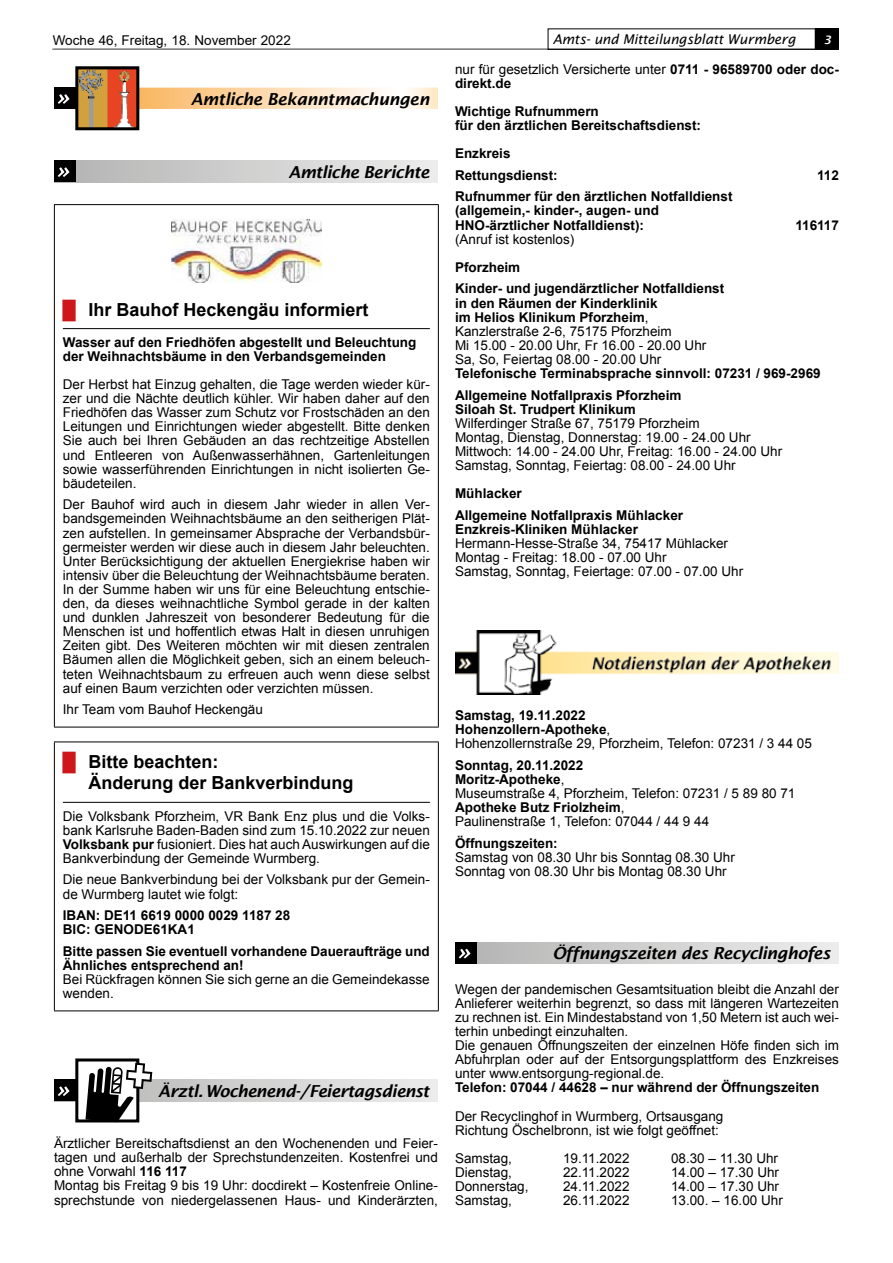
<style>
.page{position:relative;width:893px;height:1263px;background:#fff}
.page>*{position:absolute;margin:0;border:0;box-sizing:border-box;transform-origin:0 0}
.t1{font:700 18px/21.6px "Arial";color:#000}
.t2{font:18px "Arial";color:#000}
.t3{font:italic 600 16.5px "Lucida Sans";letter-spacing:-.03em;color:#000}
.t4{font:13.5px/14.1px "Arial";color:#000}
.t5{font:700 13.5px/14.1px "Arial";color:#000}
.t6{font:italic 13.5px "Lucida Sans";letter-spacing:-.01em;color:#000}
.t7{font:italic 600 11.55px "Lucida Sans";color:#fff}
.s1{font-family:"Times New Roman";font-weight:400;color:#cd171a}
.s2{font-weight:700}
</style>
<div class="page">
<hr style="left:52px;top:48px;width:787px;height:2px;background:#878787">
<div style="left:816px;top:28px;width:23px;height:22px;background:#000"></div>
<div style="left:548px;top:28px;width:268px;height:22px;border:1px solid #000"></div>
<img style="left:79px;top:70px;width:56px;height:56px">
<div style="left:75px;top:66px;width:64px;height:64px;border:3px solid #000"></div>
<svg style="left:54px;top:88px;width:384px;height:21px;background:#e5c09a"></svg>
<div style="left:54px;top:161px;width:384px;height:21px;background:linear-gradient(to right,#b3b3b2,#ececec)"></div>
<div style="left:54px;top:161px;width:21px;height:21px;background:#000"></div>
<svg style="left:58px;top:167px;width:12px;height:10px"></svg>
<hr style="left:54px;top:204px;width:385px;height:1px;background:#000">
<hr style="left:54px;top:205px;width:1px;height:522px;background:#000">
<hr style="left:438px;top:205px;width:1px;height:522px;background:#000">
<hr style="left:54px;top:727px;width:385px;height:1px;background:#000">
<hr style="left:63px;top:328px;width:367px;height:1px;background:#000">
<img style="left:171px;top:220px;width:150px;height:62px">
<hr style="left:54px;top:741px;width:385px;height:1px;background:#000">
<hr style="left:54px;top:742px;width:1px;height:268px;background:#000">
<hr style="left:438px;top:742px;width:1px;height:268px;background:#000">
<hr style="left:54px;top:1010px;width:385px;height:1px;background:#000">
<hr style="left:63px;top:802px;width:367px;height:1px;background:#000">
<svg style="left:154px;top:1080px;width:284px;height:21px;background:#d7d7d7"></svg>
<div style="left:75px;top:1058px;width:64px;height:64px;border:3px solid #000"></div>
<svg style="left:85px;top:1058px;width:69px;height:64px"></svg>
<div style="left:54px;top:1080px;width:21px;height:21px;background:#000"></div>
<svg style="left:58px;top:1086px;width:12px;height:10px"></svg>
<img style="left:455px;top:630px;width:384px;height:64px">
<div style="left:455px;top:942px;width:384px;height:22px;background:linear-gradient(to right,#b3b3b2,#ececec)"></div>
<div style="left:455px;top:942px;width:21px;height:21px;background:#000"></div>
<svg style="left:459px;top:949px;width:12px;height:9px"></svg>
<p class="t4" style="left:53px;top:33px;width:240px">Woche 46, Freitag, 18. November 2022</p>
<p class="t3" style="left:191px;top:89px;width:240px">Amtliche Bekanntmachungen</p>
<p class="t3" style="left:288px;top:162px;width:143px">Amtliche Berichte</p>
<h1 class="t1" style="left:63px;top:299px;width:307px"><span class="s1">█</span> Ihr Bauhof Heckengäu informiert</h1>
<p class="t5" style="left:63px;top:335px;width:355px">Wasser auf den Friedhöfen abgestellt und Beleuchtung der Weihnachtsbäume in den Verbandsgemeinden</p>
<p class="t4" style="left:63px;top:377px;width:368px;text-align:justify">Der Herbst hat Einzug gehalten, die Tage werden wieder kür&shy;zer und die Nächte deutlich kühler. Wir haben daher auf den Friedhöfen das Wasser zum Schutz vor Frostschäden an den Leitungen und Einrichtungen wieder abgestellt. Bitte denken Sie auch bei Ihren Gebäuden an das rechtzeitige Abstellen und Entleeren von Außenwasserhähnen, Gartenleitungen sowie wasserführenden Einrichtungen in nicht isolierten Ge&shy;bäudeteilen.</p>
<p class="t4" style="left:63px;top:498px;width:368px;text-align:justify">Der Bauhof wird auch in diesem Jahr wieder in allen Ver&shy;bandsgemeinden Weihnachtsbäume an den seitherigen Plät&shy;zen aufstellen. In gemeinsamer Absprache der Verbandsbür&shy;germeister werden wir diese auch in diesem Jahr beleuchten.<br>Unter Berücksichtigung der aktuellen Energiekrise haben wir intensiv über die Beleuchtung der Weihnachtsbäume beraten.<br>In der Summe haben wir uns für eine Beleuchtung entschie&shy;den, da dieses weihnachtliche Symbol gerade in der kalten und dunklen Jahreszeit von besonderer Bedeutung für die Menschen ist und hoffentlich etwas Halt in diesen unruhigen Zeiten gibt. Des Weiteren möchten wir mit diesen zentralen Bäumen allen die Möglichkeit geben, sich an einem beleuch&shy;teten Weihnachtsbaum zu erfreuen auch wenn diese selbst auf einen Baum verzichten oder verzichten müssen.</p>
<p class="t4" style="left:63px;top:702px;width:202px">Ihr Team vom Bauhof Heckengäu</p>
<h1 class="t1" style="left:88px;top:751px;width:267px;text-indent:-26px"><span class="s1">█</span> Bitte beachten:<br>Änderung der Bankverbindung</h1>
<p class="t4" style="left:63px;top:809px;width:368px;text-align:justify">Die Volksbank Pforzheim, VR Bank Enz plus und die Volks&shy;bank Karlsruhe Baden-Baden sind zum 15.10.2022 zur neuen <span class="s2">Volksbank pur</span> fusioniert. Dies hat auch Auswirkungen auf die Bankverbindung der Gemeinde Wurmberg.</p>
<p class="t4" style="left:63px;top:873px;width:368px">Die neue Bankverbindung bei der Volksbank pur der Gemein&shy;de Wurmberg lautet wie folgt:</p>
<p class="t5" style="left:63px;top:909px;width:229px">IBAN: DE11 6619 0000 0029 1187 28<br>BIC: GENODE61KA1</p>
<p class="t5" style="left:63px;top:944px;width:368px">Bitte passen Sie eventuell vorhandene Daueraufträge und<br>Ähnliches entsprechend an!</p>
<p class="t4" style="left:63px;top:972px;width:368px">Bei Rückfragen können Sie sich gerne an die Gemeindekasse wenden.</p>
<h1 class="t2" style="left:313px;top:336px;width:96px">Nummer 46</h1>
<p class="t3" style="left:158px;top:1081px;width:273px">Ärztl. Wochenend-/Feiertagsdienst</p>
<p class="t4" style="left:54px;top:1136px;width:385px">Ärztlicher Bereitschaftsdienst an den Wochenenden und Feier&shy;tagen und außerhalb der Sprechstundenzeiten. Kostenfrei und ohne Vorwahl <span class="s2">116 117<br></span>Montag bis Freitag 9 bis 19 Uhr: docdirekt – Kostenfreie Online&shy;sprechstunde von niedergelassenen Haus- und Kinderärzten,</p>
<p class="t6" style="left:553px;top:31px;width:245px">Amts- und Mitteilungsblatt Wurmberg</p>
<p class="t7" style="left:823px;top:33px;width:9px">3</p>
<p class="t4" style="left:455px;top:62px;width:385px">nur für gesetzlich Versicherte unter <span class="s2">0711 - 96589700 oder doc&shy;direkt.de</span></p>
<p class="t5" style="left:455px;top:104px;width:248px">Wichtige Rufnummern<br>für den ärztlichen Bereitschaftsdienst:</p>
<p class="t5" style="left:455px;top:143px;width:104px;line-height:21.6px">Enzkreis<br>Rettungsdienst:</p>
<p class="t5" style="left:817px;top:168px;width:23px">112</p>
<p class="t5" style="left:455px;top:190px;width:279px">Rufnummer für den ärztlichen Notfalldienst (allgemein,- kinder-, augen- und<br>HNO-ärztlicher Notfalldienst):</p>
<p class="t5" style="left:795px;top:218px;width:45px">116117</p>
<p class="t4" style="left:455px;top:232px;width:121px">(Anruf ist kostenlos)</p>
<p class="t5" style="left:455px;top:257px;width:271px;line-height:21.6px">Pforzheim<br>Kinder- und jugendärztlicher Notfalldienst</p>
<p class="t4" style="left:455px;top:296px;width:253px"><span class="s2">in den Räumen der Kinderklinik<br>im Helios Klinikum Pforzheim</span>, Kanzlerstraße 2-6, 75175 Pforzheim<br>Mi 15.00 - 20.00 Uhr, Fr 16.00 - 20.00 Uhr Sa, So, Feiertag 08.00 - 20.00 Uhr</p>
<p class="t5" style="left:455px;top:363px;width:367px;line-height:21.6px">Telefonische Terminabsprache sinnvoll: 07231 / 969-2969<br>Allgemeine Notfallpraxis Pforzheim</p>
<p class="t5" style="left:455px;top:402px;width:182px">Siloah St. Trudpert Klinikum</p>
<p class="t4" style="left:455px;top:416px;width:329px">Wilferdinger Straße 67, 75179 Pforzheim<br>Montag, Dienstag, Donnerstag: 19.00 - 24.00 Uhr Mittwoch: 14.00 - 24.00 Uhr, Freitag: 16.00 - 24.00 Uhr Samstag, Sonntag, Feiertag: 08.00 - 24.00 Uhr</p>
<p class="t5" style="left:455px;top:483px;width:230px;line-height:21.6px">Mühlacker<br>Allgemeine Notfallpraxis Mühlacker</p>
<p class="t5" style="left:455px;top:523px;width:185px">Enzkreis-Kliniken Mühlacker</p>
<p class="t4" style="left:455px;top:536px;width:290px">Hermann-Hesse-Straße 34, 75417 Mühlacker<br>Montag - Freitag: 18.00 - 07.00 Uhr<br>Samstag, Sonntag, Feiertage: 07.00 - 07.00 Uhr</p>
<p class="t4" style="left:526px;top:301px;width:72px">Nummer 46</p>
<p class="t4" style="left:455px;top:708px;width:358px"><span class="s2">Samstag, 19.11.2022<br>Hohenzollern-Apotheke</span>,<br>Hohenzollernstraße 29, Pforzheim, Telefon: 07231 / 3 44 05</p>
<p class="t4" style="left:455px;top:758px;width:342px"><span class="s2">Sonntag, 20.11.2022<br>Moritz-Apotheke</span>,<br>Museumstraße 4, Pforzheim, Telefon: 07231 / 5 89 80 71<br><span class="s2">Apotheke Butz Friolzheim</span>,<br>Paulinenstraße 1, Telefon: 07044 / 44 9 44</p>
<p class="t5" style="left:455px;top:836px;width:104px">Öffnungszeiten:</p>
<p class="t4" style="left:455px;top:850px;width:281px">Samstag von 08.30 Uhr bis Sonntag 08.30 Uhr<br>Sonntag von 08.30 Uhr bis Montag 08.30 Uhr</p>
<p class="t3" style="left:553px;top:944px;width:279px">Öffnungszeiten des Recyclinghofes</p>
<p class="t4" style="left:455px;top:982px;width:385px">Wegen der pandemischen Gesamtsituation bleibt die Anzahl der Anlieferer weiterhin begrenzt, so dass mit längeren Wartezeiten zu rechnen ist. Ein Mindestabstand von 1,50 Metern ist auch wei&shy;terhin unbedingt einzuhalten.<br>Die genauen Öffnungszeiten der einzelnen Höfe finden sich im Abfuhrplan oder auf der Entsorgungsplattform des Enzkreises unter www.entsorgung-regional.de.</p>
<p class="t5" style="left:455px;top:1081px;width:366px">Telefon: 07044 / 44628 – nur während der Öffnungszeiten</p>
<p class="t4" style="left:455px;top:1109px;width:270px">Der Recyclinghof in Wurmberg, Ortsausgang<br>Richtung Öschelbronn, ist wie folgt geöffnet:</p>
<p class="t4" style="left:455px;top:1151px;width:59px">Samstag,</p>
<p class="t4" style="left:563px;top:1151px;width:68px">19.11.2022</p>
<p class="t4" style="left:671px;top:1151px;width:109px">08.30 – 11.30 Uhr</p>
<p class="t4" style="left:455px;top:1165px;width:59px">Dienstag,</p>
<p class="t4" style="left:563px;top:1165px;width:68px">22.11.2022</p>
<p class="t4" style="left:671px;top:1165px;width:110px">14.00 – 17.30 Uhr</p>
<p class="t4" style="left:455px;top:1179px;width:75px">Donnerstag,</p>
<p class="t4" style="left:563px;top:1179px;width:68px">24.11.2022</p>
<p class="t4" style="left:671px;top:1179px;width:110px">14.00 – 17.30 Uhr</p>
<p class="t4" style="left:455px;top:1193px;width:59px">Samstag,</p>
<p class="t4" style="left:563px;top:1193px;width:68px">26.11.2022</p>
<p class="t4" style="left:671px;top:1193px;width:113px">13.00. – 16.00 Uhr</p>
</div>
